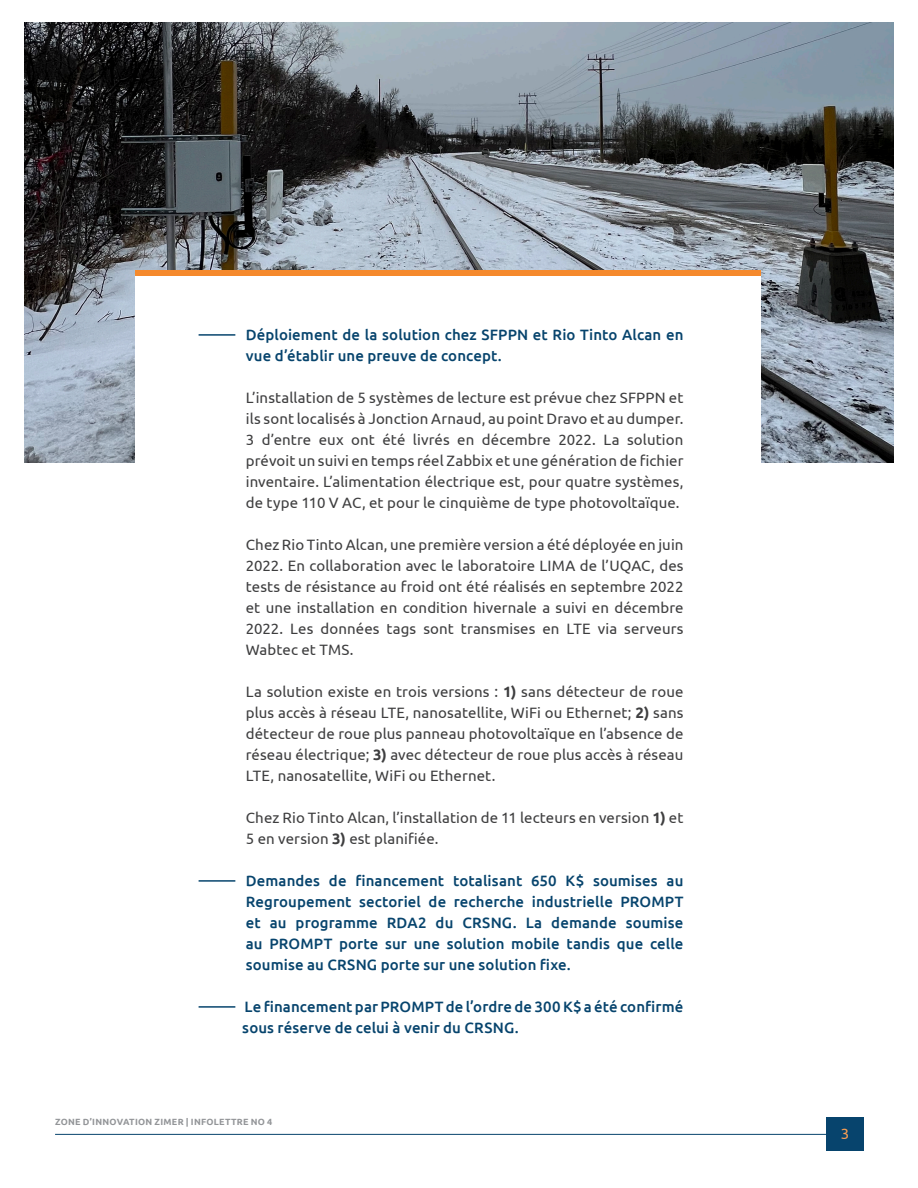
<style>
.page{position:relative;width:918px;height:1188px;background:#fff}
.page>*{position:absolute;margin:0;border:0;box-sizing:border-box;transform-origin:0 0}
.Texte_courant{font:15px/21px "Ubuntu";letter-spacing:.005em;color:#3e3e3f;text-align:justify}
.Texte_courant-2{font:500 15px/21px "Ubuntu";letter-spacing:.005em;color:#07446d}
.t1{font:15px "Ubuntu";color:#f89e54}
.t2{font:700 9px "Ubuntu";letter-spacing:.03em;color:#939598}
.s1{font-weight:700}
</style>
<div class="page">
<hr style="left:55px;top:1134px;width:809px;height:1px;background:#07446d">
<div style="left:826px;top:1117px;width:38px;height:34px;background:#07446d"></div>
<img style="left:25px;top:22px;width:868px;height:440px">
<div style="left:135px;top:272px;width:626px;height:812px;background:#fff"></div>
<div style="left:135px;top:270px;width:626px;height:6px;background:#f5892c"></div>
<hr style="left:199px;top:334px;width:36px;height:2px;background:#07446d">
<hr style="left:199px;top:880px;width:36px;height:2px;background:#07446d">
<hr style="left:199px;top:1006px;width:36px;height:2px;background:#07446d">
<p class="Texte_courant-2" style="left:246px;top:324px;width:439px">Déploiement de la solution chez SFPPN et Rio Tinto Alcan en vue d’établir une preuve de concept.</p>
<p class="Texte_courant" style="left:246px;top:387px;width:439px">L’installation de 5 systèmes de lecture est prévue chez SFPPN et ils sont localisés à Jonction Arnaud, au point Dravo et au dumper.<br>3 d’entre eux ont été livrés en décembre 2022. La solution prévoit un suivi en temps réel Zabbix et une génération de fichier inventaire. L’alimentation électrique est, pour quatre systèmes, de type 110 V AC, et pour le cinquième de type photovoltaïque.</p>
<p class="Texte_courant" style="left:246px;top:534px;width:439px">Chez Rio Tinto Alcan, une première version a été déployée en juin 2022. En collaboration avec le laboratoire LIMA de l’UQAC, des tests de résistance au froid ont été réalisés en septembre 2022 et une installation en condition hivernale a suivi en décembre 2022. Les données tags sont transmises en LTE via serveurs Wabtec et TMS.</p>
<p class="Texte_courant" style="left:246px;top:681px;width:439px">La solution existe en trois versions : <span class="s1">1)</span> sans détecteur de roue plus accès à réseau LTE, nanosatellite, WiFi ou Ethernet; <span class="s1">2)</span> sans détecteur de roue plus panneau photovoltaïque en l’absence de réseau électrique; <span class="s1">3)</span> avec détecteur de roue plus accès à réseau LTE, nanosatellite, WiFi ou Ethernet.</p>
<p class="Texte_courant" style="left:246px;top:807px;width:439px">Chez Rio Tinto Alcan, l’installation de 11 lecteurs en version <span class="s1">1)</span> et<br>5 en version <span class="s1">3)</span> est planifiée.</p>
<p class="Texte_courant-2" style="left:246px;top:870px;width:439px;text-align:justify">Demandes de financement totalisant 650 K$ soumises au Regroupement sectoriel de recherche industrielle PROMPT et au programme RDA2 du CRSNG. La demande soumise au PROMPT porte sur une solution mobile tandis que celle soumise au CRSNG porte sur une solution fixe.</p>
<p class="Texte_courant-2" style="left:242px;top:996px;width:443px">Le financement par PROMPT de l’ordre de 300 K$ a été confirmé sous réserve de celui à venir du CRSNG.</p>
<p class="t2" style="left:55px;top:1116px;width:219px">ZONE D’INNOVATION ZIMER | INFOLETTRE NO 4</p>
<p class="t1" style="left:841px;top:1125px;width:10px">3</p>
</div>
